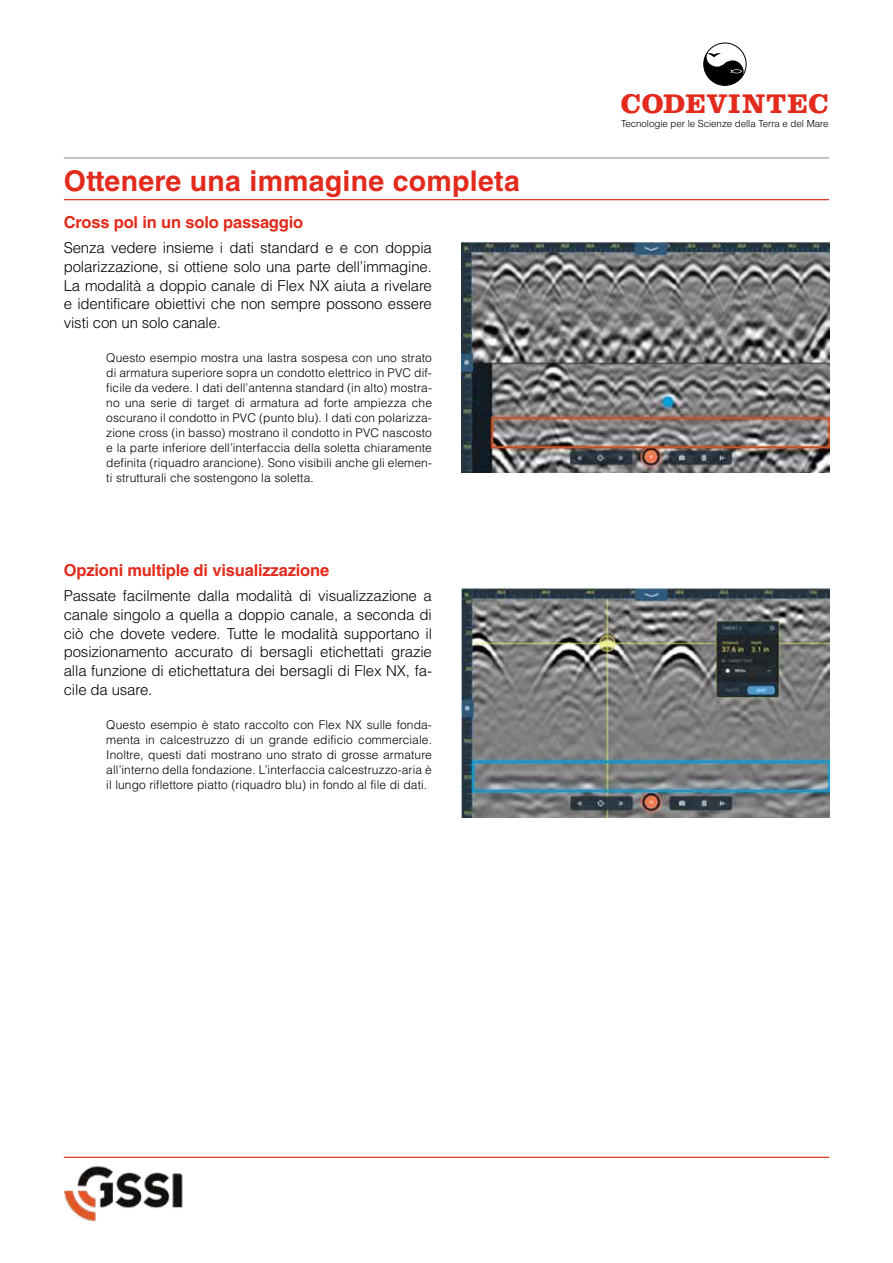
<style>
.page{position:relative;width:893px;height:1263px;background:#fff}
.page>*{position:absolute;margin:0;border:0;box-sizing:border-box;transform-origin:0 0}
.t1{font:700 28.5px "Helvetica LT Std";letter-spacing:.01em;color:#e22b1c}
.t2{font:700 28.05px "Clarendon LT Std";letter-spacing:.03em;color:#e22b1c}
.t3{font:700 16.5px "Helvetica LT Std";letter-spacing:-.01em;color:#e22b1c}
.t4{font:300 15px/18.8px "Helvetica LT Std";letter-spacing:-.01em;color:#000;text-align:justify}
.t5{font:300 12px/15px "Helvetica LT Std";letter-spacing:.01em;color:#000;text-align:justify}
.t6{font:300 9.75px "Helvetica LT Std";letter-spacing:-.005em;color:#000}
</style>
<div class="page">
<img style="left:64px;top:1165px;width:119px;height:57px">
<img style="left:461px;top:242px;width:368px;height:230px">
<hr style="left:64px;top:199px;width:765px;height:1px;background:#e22b1c">
<svg style="left:704px;top:43px;width:42px;height:42px"></svg>
<div style="left:703px;top:43px;width:44px;height:43px;border:1px solid #000;border-radius:50%"></div>
<hr style="left:64px;top:157px;width:765px;height:2px;background:#9d9d9c">
<hr style="left:64px;top:1157px;width:765px;height:1px;background:#e22b1c">
<img style="left:461px;top:588px;width:368px;height:229px">
<h1 class="t1" style="left:64px;top:163px;width:457px">Ottenere una immagine completa</h1>
<h3 class="t3" style="left:64px;top:212px;width:241px">Cross pol in un solo passaggio</h3>
<p class="t4" style="left:64px;top:238px;width:370px">Senza vedere insieme i dati standard e e con doppia polarizzazione, si ottiene solo una parte dell’immagine.<br>La modalità a doppio canale di Flex NX aiuta a rivelare e identificare obiettivi che non sempre possono essere visti con un solo canale.</p>
<p class="t5" style="left:106px;top:350px;width:327px">Questo esempio mostra una lastra sospesa con uno strato di armatura superiore sopra un condotto elettrico in PVC dif&shy;ficile da vedere. I dati dell’antenna standard (in alto) mostra&shy;no una serie di target di armatura ad forte ampiezza che oscurano il condotto in PVC (punto blu). I dati con polarizza&shy;zione cross (in basso) mostrano il condotto in PVC nascosto e la parte inferiore dell’interfaccia della soletta chiaramente definita (riquadro arancione). Sono visibili anche gli elemen&shy;ti strutturali che sostengono la soletta.</p>
<h3 class="t3" style="left:64px;top:560px;width:267px">Opzioni multiple di visualizzazione</h3>
<p class="t4" style="left:64px;top:586px;width:370px">Passate facilmente dalla modalità di visualizzazione a canale singolo a quella a doppio canale, a seconda di ciò che dovete vedere. Tutte le modalità supportano il posizionamento accurato di bersagli etichettati grazie alla funzione di etichettatura dei bersagli di Flex NX, fa&shy;cile da usare.</p>
<p class="t5" style="left:106px;top:717px;width:327px">Questo esempio è stato raccolto con Flex NX sulle fonda&shy;menta in calcestruzzo di un grande edificio commerciale.<br>Inoltre, questi dati mostrano uno strato di grosse armature all’interno della fondazione. L’interfaccia calcestruzzo-aria è il lungo riflettore piatto (riquadro blu) in fondo al file di dati.</p>
<h2 class="t2" style="left:621px;top:87px;width:209px">CODEVINTEC</h2>
<p class="t6" style="left:621px;top:117px;width:209px">Tecnologie per le Scienze della Terra e del Mare</p>
</div>
